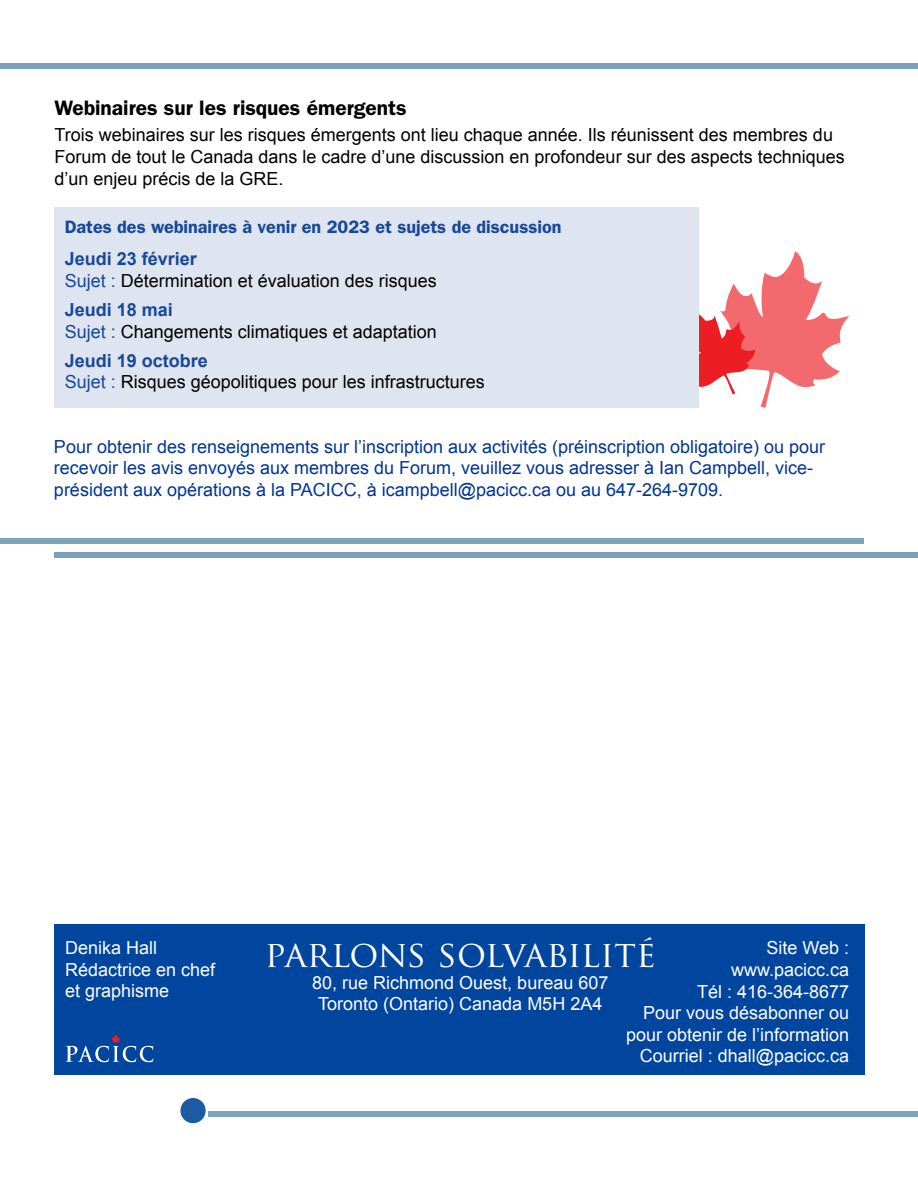
<style>
.page{position:relative;width:918px;height:1188px;background:#fff}
.page>*{position:absolute;margin:0;border:0;box-sizing:border-box;transform-origin:0 0}
.t1{font:36px "Trajan Pro";letter-spacing:-.01em;color:#fff}
.t2{font:600 21px "ITC Franklin Gothic Std";color:#000}
.t3{font:18px/21.6px "Arial";color:#000}
.t4{font:18px/21.6px "Arial";color:#003595}
.t5{font:18px/21.6px "Arial";color:#fff;text-align:right}
.t6{font:600 18px "ITC Franklin Gothic Std";color:#174899}
.t7{font:700 18px "Arial";color:#174899}
.s1{color:#174899}
</style>
<div class="page">
<svg style="left:699px;top:251px;width:151px;height:157px"></svg>
<div style="left:54px;top:208px;width:645px;height:200px;background:#dee4f0"></div>
<div style="left:54px;top:924px;width:810px;height:150px;background:#00459e"></div>
<div style="left:54px;top:552px;width:864px;height:5px;background:#7aa1bc"></div>
<div style="left:0;top:538px;width:864px;height:5px;background:#7da2bd"></div>
<div style="left:208px;top:1111px;width:710px;height:6px;background:#7fa4be"></div>
<div style="left:0;top:64px;width:918px;height:5px;background:#7da2bd"></div>
<svg style="left:65px;top:1034px;width:88px;height:28px"></svg>
<div style="left:180px;top:1098px;width:26px;height:25px;background:#1c5ba2;border-radius:50%"></div>
<p class="t2" style="left:54px;top:96px;width:354px">Webinaires sur les risques émergents</p>
<p class="t3" style="left:54px;top:124px;width:780px">Trois webinaires sur les risques émergents ont lieu chaque année. Ils réunissent des membres du</p>
<p class="t3" style="left:54px;top:146px;width:792px">Forum de tout le Canada dans le cadre d’une discussion en profondeur sur des aspects techniques d’un enjeu précis de la GRE.</p>
<p class="t6" style="left:65px;top:216px;width:498px">Dates des webinaires à venir en 2023 et sujets de discussion</p>
<h4 class="t7" style="left:65px;top:247px;width:134px">Jeudi 23 février</h4>
<p class="t3" style="left:65px;top:270px;width:374px"><span class="s1">Sujet :</span> Détermination et évaluation des risques</p>
<p class="t7" style="left:65px;top:298px;width:110px">Jeudi 18 mai</p>
<p class="t3" style="left:65px;top:321px;width:374px"><span class="s1">Sujet :</span> Changements climatiques et adaptation</p>
<p class="t7" style="left:65px;top:349px;width:145px">Jeudi 19 octobre</p>
<p class="t3" style="left:65px;top:371px;width:422px"><span class="s1">Sujet :</span> Risques géopolitiques pour les infrastructures</p>
<p class="t4" style="left:54px;top:436px;width:773px">Pour obtenir des renseignements sur l’inscription aux activités (préinscription obligatoire) ou pour</p>
<p class="t4" style="left:54px;top:457px;width:761px">recevoir les avis envoyés aux membres du Forum, veuillez vous adresser à Ian Campbell, vice&shy;président aux opérations à la PACICC, à icampbell@pacicc.ca ou au 647-264-9709.</p>
<p class="t1" style="left:265px;top:931px;width:393px">PARLONS SOLVABILITÉ</p>
<p class="t5" style="left:65px;top:937px;width:94px">Denika Hall</p>
<p class="t5" style="left:767px;top:937px;width:84px">Site Web :</p>
<p class="t5" style="left:65px;top:959px;width:152px">Rédactrice en chef</p>
<p class="t5" style="left:731px;top:959px;width:120px">www.pacicc.ca</p>
<p class="t5" style="left:312px;top:972px;width:298px">80, rue Richmond Ouest, bureau 607</p>
<p class="t5" style="left:65px;top:980px;width:106px">et graphisme</p>
<p class="t5" style="left:697px;top:981px;width:154px">Tél : 416-364-8677</p>
<p class="t5" style="left:318px;top:993px;width:286px">Toronto (Ontario) Canada M5H 2A4</p>
<p class="t5" style="left:626px;top:1002px;width:225px">Pour vous désabonner ou pour obtenir de l’information<br>Courriel : dhall@pacicc.ca</p>
</div>
